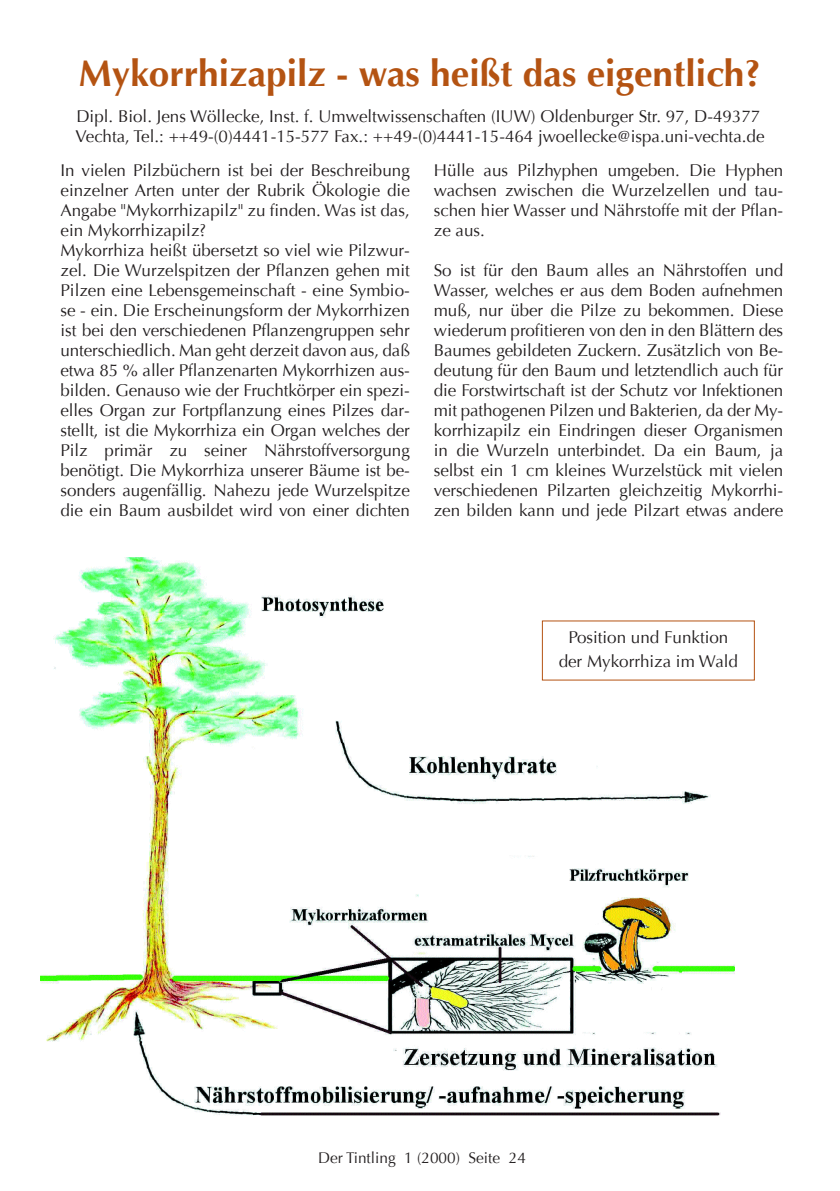
<style>
.page{position:relative;width:840px;height:1191px;background:#fff}
.page>*{position:absolute;margin:0;border:0;box-sizing:border-box;transform-origin:0 0}
.t1{font:700 37px "Optima";color:#b45312}
.t2{font:17px/20px "Optima";color:#231f20}
.t3{font:15.4px "Optima";color:#231f20}
</style>
<div class="page">
<img style="left:41px;top:558px;width:692px;height:558px">
<div style="left:542px;top:621px;width:211px;height:58px;background:#fff"></div>
<h1 class="t1" style="left:79px;top:52px;width:683px">Mykorrhizapilz - was heißt das eigentlich?</h1>
<p class="t2" style="left:75px;top:106px;width:690px">Dipl. Biol. Jens Wöllecke, Inst. f. Umweltwissenschaften (IUW) Oldenburger Str. 97, D-49377<br>Vechta, Tel.: ++49-(0)4441-15-577 Fax.: ++49-(0)4441-15-464 jwoellecke@ispa.uni-vechta.de</p>
<p class="t2" style="left:60px;top:160px;width:350px">In vielen Pilzbüchern ist bei der Beschreibung einzelner Arten unter der Rubrik Ökologie die Angabe "Mykorrhizapilz" zu finden. Was ist das, ein Mykorrhizapilz?<br>Mykorrhiza heißt übersetzt so viel wie Pilzwur&shy;zel. Die Wurzelspitzen der Pflanzen gehen mit Pilzen eine Lebensgemeinschaft - eine Symbio&shy;se - ein. Die Erscheinungsform der Mykorrhizen ist bei den verschiedenen Pflanzengruppen sehr unterschiedlich. Man geht derzeit davon aus, daß etwa 85 % aller Pflanzenarten Mykorrhizen aus&shy;bilden. Genauso wie der Fruchtkörper ein spezi&shy;elles Organ zur Fortpflanzung eines Pilzes dar&shy;stellt, ist die Mykorrhiza ein Organ welches der Pilz primär zu seiner Nährstoffversorgung benötigt. Die Mykorrhiza unserer Bäume ist be&shy;sonders augenfällig. Nahezu jede Wurzelspitze die ein Baum ausbildet wird von einer dichten</p>
<p class="t2" style="left:433px;top:160px;width:350px;text-align:justify">Hülle aus Pilzhyphen umgeben. Die Hyphen wachsen zwischen die Wurzelzellen und tau&shy;schen hier Wasser und Nährstoffe mit der Pflan&shy;ze aus.</p>
<p class="t2" style="left:433px;top:260px;width:350px;text-align:justify">So ist für den Baum alles an Nährstoffen und Wasser, welches er aus dem Boden aufnehmen muß, nur über die Pilze zu bekommen. Diese wiederum profitieren von den in den Blättern des Baumes gebildeten Zuckern. Zusätzlich von Be&shy;deutung für den Baum und letztendlich auch für die Forstwirtschaft ist der Schutz vor Infektionen mit pathogenen Pilzen und Bakterien, da der My&shy;korrhizapilz ein Eindringen dieser Organismen in die Wurzeln unterbindet. Da ein Baum, ja selbst ein 1 cm kleines Wurzelstück mit vielen verschiedenen Pilzarten gleichzeitig Mykorrhi&shy;zen bilden kann und jede Pilzart etwas andere</p>
<p class="t2" style="left:558px;top:625px;width:181px;line-height:24.2px;text-align:center">Position und Funktion der Mykorrhiza im Wald</p>
<p class="t3" style="left:318px;top:1148px;width:209px">Der Tintling 1 (2000) Seite 24</p>
</div>
